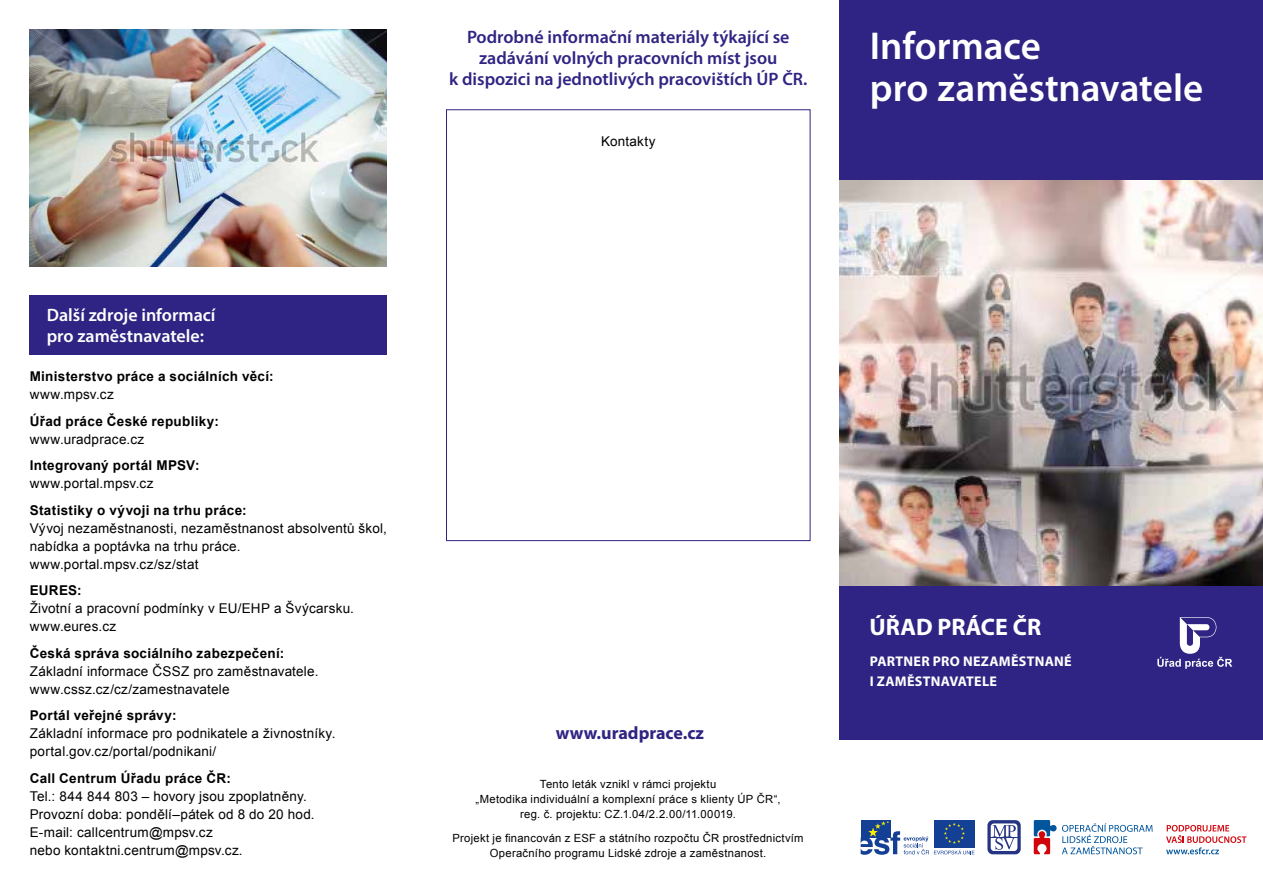
<style>
.page{position:relative;width:1263px;height:893px;background:#fff}
.page>*{position:absolute;margin:0;border:0;box-sizing:border-box;transform-origin:0 0}
.t1{font:600 39px/42px "Myriad Pro";color:#fff}
.t2{font:700 24px "Myriad Pro";color:#fff}
.t3{font:600 18px/21px "Myriad Pro";color:#2f2483;text-align:center}
.t4{font:600 18px/21px "Myriad Pro";color:#fff}
.t5{font:700 18px "Myriad Pro";color:#2f2483}
.t6{font:700 14.1px/19.6px "Myriad Pro";letter-spacing:.02em;color:#fff}
.t7{font:13.5px/18px "Arial";letter-spacing:.02em;color:#000}
.t8{font:700 13.5px "Arial";letter-spacing:.025em;color:#000}
.t9{font:11.25px/15px "Arial";letter-spacing:.025em;color:#000;text-align:center}
</style>
<div class="page">
<div style="left:30px;top:296px;width:357px;height:59px;background:#2f2483"></div>
<img style="left:30px;top:30px;width:357px;height:236px">
<div style="left:840px;top:0;width:423px;height:560px;background:#2f2483"></div>
<img style="left:840px;top:181px;width:423px;height:406px">
<div style="left:934px;top:820px;width:40px;height:27px;background:#134094"></div>
<div style="left:861px;top:820px;width:29px;height:17px;background:#134094"></div>
<svg style="left:861px;top:821px;width:113px;height:34px"></svg>
<svg style="left:1062px;top:823px;width:90px;height:31px"></svg>
<svg style="left:1034px;top:820px;width:22px;height:34px"></svg>
<svg style="left:1166px;top:825px;width:80px;height:29px"></svg>
<svg style="left:987px;top:820px;width:34px;height:34px"></svg>
<div style="left:446px;top:109px;width:364px;height:432px;border:1px solid #2f2483"></div>
<div style="left:840px;top:587px;width:423px;height:153px;background:#2f2483"></div>
<svg style="left:1157px;top:617px;width:75px;height:52px"></svg>
<h3 class="t4" style="left:47px;top:304px;width:170px">Další zdroje informací pro zaměstnavatele:</h3>
<p class="t8" style="left:30px;top:367px;width:245px">Ministerstvo práce a sociálních věcí:</p>
<p class="t7" style="left:30px;top:385px;width:86px">www.mpsv.cz</p>
<p class="t8" style="left:30px;top:411px;width:191px">Úřad práce České republiky:</p>
<p class="t7" style="left:30px;top:430px;width:116px">www.uradprace.cz</p>
<p class="t8" style="left:30px;top:456px;width:171px">Integrovaný portál MPSV:</p>
<p class="t7" style="left:30px;top:474px;width:125px">www.portal.mpsv.cz</p>
<p class="t8" style="left:30px;top:500px;width:218px">Statistiky o vývoji na trhu práce:</p>
<p class="t7" style="left:30px;top:519px;width:359px">Vývoj nezaměstnanosti, nezaměstnanost absolventů škol, nabídka a poptávka na trhu práce. www.portal.mpsv.cz/sz/stat</p>
<p class="t8" style="left:30px;top:581px;width:53px">EURES:</p>
<p class="t7" style="left:30px;top:599px;width:326px">Životní a pracovní podmínky v EU/EHP a Švýcarsku. www.eures.cz</p>
<p class="t8" style="left:30px;top:643px;width:256px">Česká správa sociálního zabezpečení:</p>
<p class="t7" style="left:30px;top:662px;width:290px">Základní informace ČSSZ pro zaměstnavatele. www.cssz.cz/cz/zamestnavatele</p>
<p class="t8" style="left:30px;top:706px;width:148px">Portál veřejné správy:</p>
<p class="t7" style="left:30px;top:724px;width:307px">Základní informace pro podnikatele a živnostníky. portal.gov.cz/portal/podnikani/</p>
<p class="t8" style="left:30px;top:768px;width:203px">Call Centrum Úřadu práce ČR:</p>
<p class="t7" style="left:30px;top:787px;width:286px">Tel.: 844 844 803 – hovory jsou zpoplatněny.<br>Provozní doba: pondělí–pátek od 8 do 20 hod.<br>E-mail: callcentrum@mpsv.cz<br>nebo kontaktni.centrum@mpsv.cz.</p>
<h3 class="t3" style="left:449px;top:26px;width:360px">Podrobné informační materiály týkající se zadávání volných pracovních míst jsou<br>k dispozici na jednotlivých pracovištích ÚP ČR.</h3>
<p class="t7" style="left:601px;top:133px;width:56px">Kontakty</p>
<h1 class="t1" style="left:870px;top:24px;width:335px">Informace<br>pro zaměstnavatele</h1>
<h3 class="t5" style="left:556px;top:721px;width:150px">www.uradprace.cz</h3>
<p class="t9" style="left:475px;top:776px;width:306px">Tento leták vznikl v rámci projektu<br>„Metodika individuální a komplexní práce s klienty ÚP ČR“, reg. č. projektu: CZ.1.04/2.2.00/11.00019.</p>
<p class="t9" style="left:452px;top:830px;width:352px">Projekt je financován z ESF a státního rozpočtu ČR prostřednictvím<br>Operačního programu Lidské zdroje a zaměstnanost.</p>
<h2 class="t2" style="left:870px;top:611px;width:173px">ÚŘAD PRÁCE ČR</h2>
<p class="t6" style="left:870px;top:651px;width:203px">PARTNER PRO NEZAMĚSTNANÉ<br>I ZAMĚSTNAVATELE</p>
</div>
